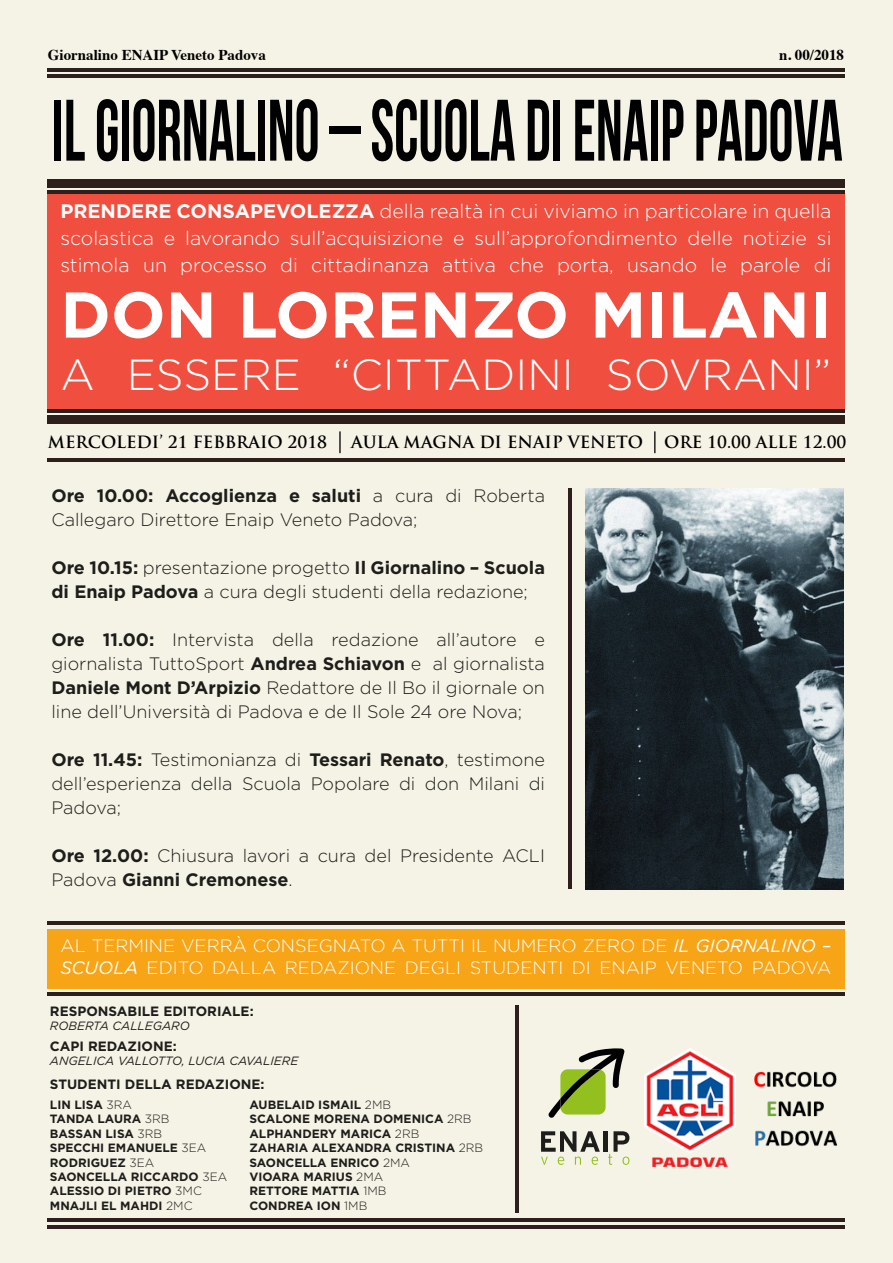
<style>
.page{position:relative;width:893px;height:1263px;background:#f5f3e5}
.page>*{position:absolute;margin:0;border:0;box-sizing:border-box;transform-origin:0 0}
.t1{font:700 87px "Bebas Neue";color:#000;scale:.72 1}
.t2{font:700 64.5px "Gotham";color:#fff}
.t3{font:300 43.5px "Gotham";color:#fff}
.t4{font:300 19.5px/27px "Gotham";color:#fff;text-align:justify}
.t5{font:300 18px/24px "Gotham";color:#1d1d1b}
.t6{font:300 18px/21.6px "Gotham";color:#fff}
.t7{font:700 16.5px "Trajan Pro";color:#000}
.t8{font:700 15px "Times";color:#000}
.t9{font:700 13.5px "Gotham";color:#1d1d1b}
.t10{font:700 12px/14.4px "Gotham";color:#1d1d1b}
.t11{font:italic 12px "Gotham";color:#1d1d1b}
.s1{font-weight:700}
.s2{font-weight:400;font-style:italic}
.s3{font-weight:300}
</style>
<div class="page">
<div style="left:48px;top:192px;width:797px;height:219px;background:#f04e3e"></div>
<hr style="left:48px;top:74px;width:797px;height:4px;background:#2c1f1c">
<hr style="left:48px;top:68px;width:797px;height:4px;background:#2c1f1c">
<hr style="left:568px;top:489px;width:4px;height:400px;background:#2c1f1c">
<hr style="left:515px;top:1005px;width:4px;height:207px;background:#2c1f1c">
<hr style="left:48px;top:458px;width:797px;height:3px;background:#2c1f1c">
<div style="left:48px;top:180px;width:797px;height:8px;background:#2c1f1c"></div>
<hr style="left:48px;top:190px;width:797px;height:4px;background:#2c1f1c">
<div style="left:48px;top:415px;width:797px;height:9px;background:#2c1f1c"></div>
<hr style="left:48px;top:410px;width:797px;height:3px;background:#2c1f1c">
<hr style="left:339px;top:431px;width:2px;height:22px;background:#231f20">
<hr style="left:654px;top:431px;width:2px;height:22px;background:#231f20">
<hr style="left:48px;top:993px;width:797px;height:3px;background:#2c1f1c">
<hr style="left:48px;top:1218px;width:797px;height:4px;background:#2c1f1c">
<hr style="left:48px;top:1225px;width:797px;height:3px;background:#2c1f1c">
<hr style="left:48px;top:921px;width:797px;height:3px;background:#2c1f1c">
<img style="left:585px;top:489px;width:259px;height:400px">
<div style="left:48px;top:929px;width:797px;height:60px;background:#f7a416"></div>
<img style="left:644px;top:1048px;width:92px;height:119px">
<hr style="left:604px;top:1131px;width:4px;height:21px;background:#1d1d1b">
<svg style="left:541px;top:1131px;width:59px;height:34px"></svg>
<svg style="left:608px;top:1131px;width:21px;height:34px"></svg>
<svg style="left:548px;top:1048px;width:76px;height:70px"></svg>
<img style="left:754px;top:1071px;width:83px;height:76px">
<p class="t8" style="left:779px;top:40px;width:67px">n. 00/2018</p>
<p class="t8" style="left:48px;top:40px;width:219px">Giornalino ENAIP Veneto Padova</p>
<h1 class="t1" style="left:52px;top:83px;width:1100px">IL GIORNALINO – SCUOLA DI ENAIP PADOVA</h1>
<p class="t4" style="left:60px;top:197px;width:772px"><span class="s1">PRENDERE CONSAPEVOLEZZA</span> della realtà in cui viviamo in particolare in quella scolastica e lavorando sull’acquisizione e sull’approfondimento delle notizie si stimola un processo di cittadinanza attiva che porta, usando le parole di</p>
<h2 class="t2" style="left:60px;top:277px;width:772px">DON LORENZO MILANI</h2>
<h3 class="t3" style="left:60px;top:351px;width:772px">A ESSERE “CITTADINI SOVRANI”</h3>
<p class="t7" style="left:48px;top:431px;width:281px">MERCOLEDI’ 21 FEBBRAIO 2018</p>
<p class="t7" style="left:351px;top:432px;width:293px">AULA MAGNA DI ENAIP VENETO</p>
<p class="t7" style="left:664px;top:432px;width:184px">ORE 10.00 ALLE 12.00</p>
<p class="t5" style="left:51px;top:483px;width:495px"><span class="s1">Ore 10.00: Accoglienza e saluti</span> a cura di Roberta<br>Callegaro Direttore Enaip Veneto Padova;</p>
<p class="t5" style="left:51px;top:555px;width:495px"><span class="s1">Ore 10.15:</span> presentazione progetto <span class="s1">Il Giornalino – Scuola di Enaip Padova</span> a cura degli studenti della redazione;</p>
<p class="t5" style="left:51px;top:627px;width:495px;text-align:justify"><span class="s1">Ore 11.00:</span> Intervista della redazione all’autore e giornalista TuttoSport <span class="s1">Andrea Schiavon</span> e al giornalista <span class="s1">Daniele Mont D’Arpizio</span> Redattore de Il Bo il giornale on line dell’Università di Padova e de Il Sole 24 ore Nova;</p>
<p class="t5" style="left:51px;top:747px;width:495px;text-align:justify"><span class="s1">Ore 11.45:</span> Testimonianza di <span class="s1">Tessari Renato</span>, testimone dell’esperienza della Scuola Popolare di don Milani di Padova;</p>
<p class="t5" style="left:51px;top:843px;width:495px"><span class="s1">Ore 12.00:</span> Chiusura lavori a cura del Presidente ACLI<br>Padova <span class="s1">Gianni Cremonese</span>.</p>
<p class="t6" style="left:60px;top:935px;width:772px">AL TERMINE VERRÀ CONSEGNATO A TUTTI IL NUMERO ZERO DE <span class="s2">IL GIORNALINO –<br>SCUOLA</span> EDITO DALLA REDAZIONE DEGLI STUDENTI DI ENAIP VENETO PADOVA</p>
<p class="t9" style="left:50px;top:1003px;width:205px">RESPONSABILE EDITORIALE:</p>
<p class="t11" style="left:50px;top:1019px;width:142px">ROBERTA CALLEGARO</p>
<p class="t9" style="left:50px;top:1038px;width:128px">CAPI REDAZIONE:</p>
<p class="t11" style="left:50px;top:1054px;width:250px">ANGELICA VALLOTTO, LUCIA CAVALIERE</p>
<p class="t10" style="left:50px;top:1097px;width:179px">LIN LISA <span class="s3">3RA<br></span>TANDA LAURA <span class="s3">3RB<br></span>BASSAN LISA <span class="s3">3RB<br></span>SPECCHI EMANUELE <span class="s3">3EA<br></span>RODRIGUEZ <span class="s3">3EA<br></span>SAONCELLA RICCARDO <span class="s3">3EA<br></span>ALESSIO DI PIETRO <span class="s3">3MC<br></span>MNAJLI EL MAHDI <span class="s3">2MC</span></p>
<p class="t10" style="left:249px;top:1097px;width:235px">AUBELAID ISMAIL <span class="s3">2MB<br></span>SCALONE MORENA DOMENICA <span class="s3">2RB<br></span>ALPHANDERY MARICA <span class="s3">2RB<br></span>ZAHARIA ALEXANDRA CRISTINA <span class="s3">2RB<br></span>SAONCELLA ENRICO <span class="s3">2MA<br></span>VIOARA MARIUS <span class="s3">2MA<br></span>RETTORE MATTIA <span class="s3">1MB<br></span>CONDREA ION <span class="s3">1MB</span></p>
<p class="t9" style="left:50px;top:1076px;width:216px">STUDENTI DELLA REDAZIONE:</p>
</div>
